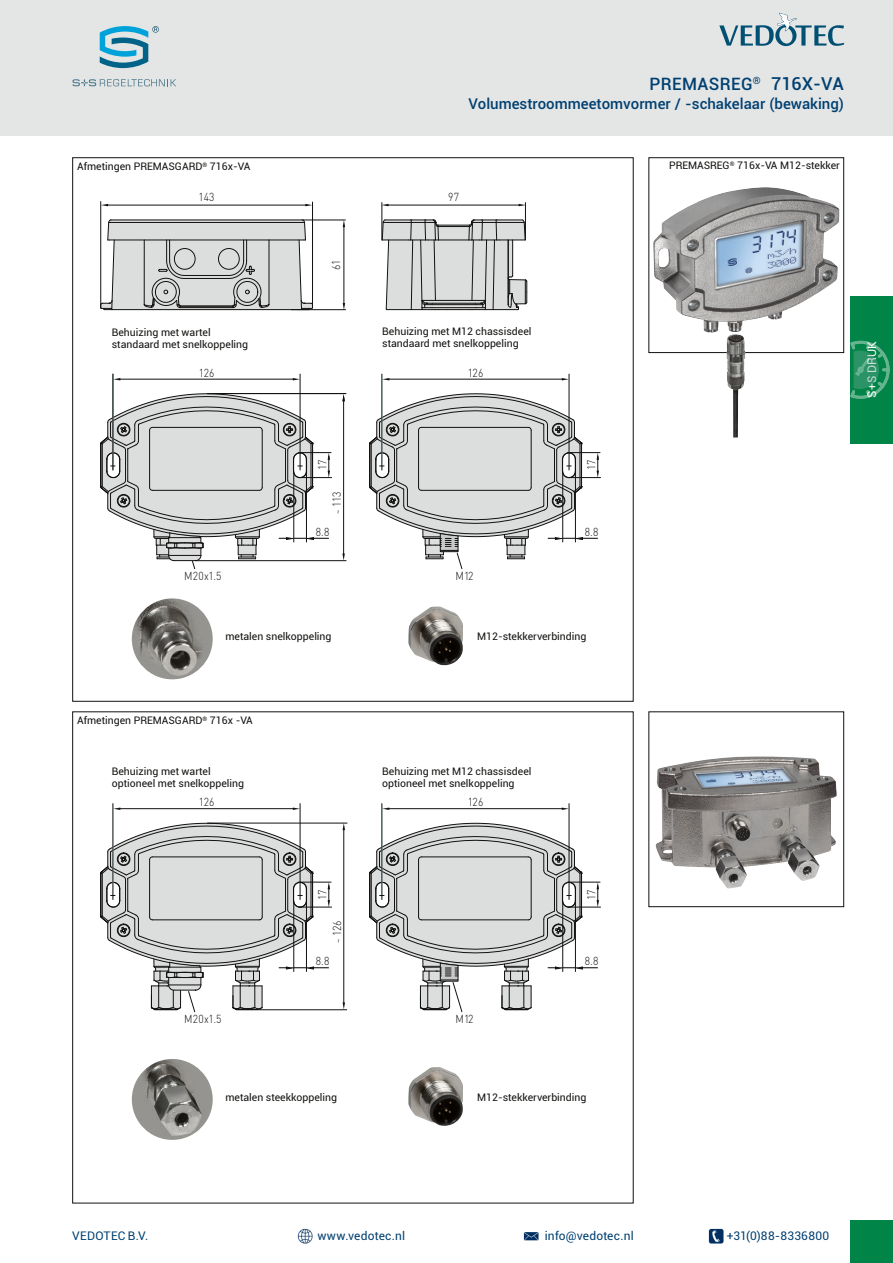
<style>
.page{position:relative;width:893px;height:1263px;background:#fff}
.page>*{position:absolute;margin:0;border:0;box-sizing:border-box;transform-origin:0 0}
.Productnaam_Kop_Re_p{font:500 17.25px "Roboto";letter-spacing:.02em;color:#004071}
.Productnaam_subkop_R{font:500 15px "Roboto";color:#004071}
.t1{font:12px "Roboto";letter-spacing:.02em;color:#004071}
.t2{font:12px "Roboto";color:#fff}
.t3{font:300 11.55px "DIN Pro";color:#11110f;scale:.9 1}
.illustratietekst_rec{font:10.5px "Roboto";color:#11110f}
.illustratietekst_lin{font:10.5px "Roboto";color:#11110f}
.s1{font-size:18px}
.s2{font-size:9.45px}
</style>
<div class="page">
<div style="left:850px;top:1220px;width:43px;height:43px;background:#008447"></div>
<div style="left:0;top:0;width:893px;height:136px;background:#e4e5e5"></div>
<img style="left:709px;top:1229px;width:14px;height:14px">
<img style="left:298px;top:1229px;width:14px;height:14px">
<img style="left:524px;top:1232px;width:14px;height:9px">
<svg style="left:719px;top:13px;width:125px;height:33px"></svg>
<div style="left:850px;top:296px;width:43px;height:148px;background:#008447"></div>
<svg style="left:100px;top:26px;width:59px;height:42px"></svg>
<svg style="left:72px;top:79px;width:104px;height:7px"></svg>
<svg style="left:850px;top:340px;width:40px;height:59px"></svg>
<svg style="left:100px;top:219px;width:213px;height:91px;background:#c8caca"></svg>
<div style="left:218px;top:248px;width:21px;height:22px;border:1px solid #11110f;border-radius:50%"></div>
<div style="left:174px;top:248px;width:21px;height:22px;border:1px solid #11110f;border-radius:50%"></div>
<hr style="left:196px;top:560px;width:150px;height:1px;background:#11110f">
<hr style="left:343px;top:399px;width:1px;height:155px;background:#11110f">
<svg style="left:342px;top:553px;width:3px;height:8px"></svg>
<hr style="left:207px;top:393px;width:139px;height:1px;background:#11110f">
<svg style="left:342px;top:394px;width:3px;height:7px"></svg>
<svg style="left:381px;top:202px;width:146px;height:108px"></svg>
<hr style="left:107px;top:205px;width:200px;height:1px;background:#11110f">
<hr style="left:312px;top:202px;width:1px;height:105px;background:#11110f">
<hr style="left:100px;top:202px;width:1px;height:106px;background:#11110f">
<svg style="left:101px;top:204px;width:7px;height:2px"></svg>
<svg style="left:305px;top:204px;width:7px;height:2px"></svg>
<hr style="left:344px;top:226px;width:1px;height:79px;background:#11110f">
<hr style="left:291px;top:309px;width:55px;height:1px;background:#11110f">
<hr style="left:303px;top:220px;width:42px;height:1px;background:#11110f">
<svg style="left:343px;top:220px;width:2px;height:7px"></svg>
<svg style="left:343px;top:303px;width:2px;height:7px"></svg>
<hr style="left:300px;top:374px;width:1px;height:96px;background:#11110f">
<hr style="left:113px;top:374px;width:1px;height:96px;background:#11110f">
<hr style="left:119px;top:379px;width:175px;height:1px;background:#11110f">
<svg style="left:113px;top:378px;width:7px;height:2px"></svg>
<svg style="left:293px;top:378px;width:7px;height:2px"></svg>
<hr style="left:299px;top:477px;width:33px;height:1px;background:#11110f">
<hr style="left:299px;top:452px;width:32px;height:1px;background:#11110f">
<svg style="left:100px;top:393px;width:230px;height:176px"></svg>
<hr style="left:569px;top:374px;width:1px;height:96px;background:#11110f">
<hr style="left:382px;top:374px;width:1px;height:96px;background:#11110f">
<hr style="left:388px;top:379px;width:175px;height:1px;background:#11110f">
<svg style="left:382px;top:378px;width:7px;height:2px"></svg>
<svg style="left:562px;top:378px;width:7px;height:2px"></svg>
<hr style="left:568px;top:477px;width:33px;height:1px;background:#11110f">
<hr style="left:567px;top:452px;width:33px;height:1px;background:#11110f">
<svg style="left:369px;top:393px;width:230px;height:176px"></svg>
<img style="left:408px;top:606px;width:55px;height:60px">
<img style="left:132px;top:598px;width:81px;height:81px;border-radius:40px">
<hr style="left:259px;top:1009px;width:88px;height:1px;background:#11110f">
<hr style="left:343px;top:829px;width:1px;height:175px;background:#11110f">
<svg style="left:343px;top:1002px;width:2px;height:7px"></svg>
<hr style="left:207px;top:823px;width:140px;height:1px;background:#11110f">
<svg style="left:343px;top:823px;width:2px;height:7px"></svg>
<hr style="left:300px;top:804px;width:1px;height:95px;background:#11110f">
<hr style="left:113px;top:804px;width:1px;height:95px;background:#11110f">
<hr style="left:119px;top:808px;width:175px;height:1px;background:#11110f">
<svg style="left:113px;top:807px;width:7px;height:3px"></svg>
<svg style="left:293px;top:807px;width:7px;height:3px"></svg>
<hr style="left:299px;top:907px;width:33px;height:1px;background:#11110f">
<hr style="left:299px;top:882px;width:32px;height:1px;background:#11110f">
<svg style="left:100px;top:823px;width:230px;height:189px"></svg>
<hr style="left:569px;top:804px;width:1px;height:95px;background:#11110f">
<hr style="left:382px;top:804px;width:1px;height:95px;background:#11110f">
<hr style="left:388px;top:808px;width:175px;height:1px;background:#11110f">
<svg style="left:382px;top:807px;width:7px;height:3px"></svg>
<svg style="left:562px;top:807px;width:7px;height:3px"></svg>
<hr style="left:568px;top:907px;width:33px;height:1px;background:#11110f">
<hr style="left:567px;top:882px;width:33px;height:1px;background:#11110f">
<svg style="left:369px;top:823px;width:230px;height:189px"></svg>
<img style="left:408px;top:1067px;width:55px;height:59px">
<img style="left:132px;top:1059px;width:81px;height:81px;border-radius:40px">
<img style="left:653px;top:187px;width:186px;height:146px">
<div style="left:648px;top:157px;width:196px;height:196px;border:1px solid #11110f"></div>
<img style="left:656px;top:756px;width:181px;height:132px">
<div style="left:648px;top:711px;width:196px;height:196px;border:1px solid #11110f"></div>
<img style="left:727px;top:334px;width:18px;height:103px">
<p class="Productnaam_Kop_Re_p" style="left:650px;top:72px;width:196px">PREMASREG<sup>®</sup> <span class="s1">716X-VA</span></p>
<p class="Productnaam_subkop_R" style="left:468px;top:93px;width:377px">Volumestroommeetomvormer / -schakelaar (bewaking)</p>
<p class="illustratietekst_rec" style="left:77px;top:159px;width:175px">Afmetingen PREMASGARD<sup>®</sup> 716x-VA</p>
<p class="t3" style="left:199px;top:189px;width:19px">143</p>
<p class="t3" style="left:448px;top:189px;width:13px">97</p>
<p class="illustratietekst_rec" style="left:669px;top:158px;width:172px">PREMASREG<sup>®</sup> 716x-VA M12-stekker</p>
<p class="t3" style="left:328px;top:270px;width:13px;rotate:-90deg">61</p>
<p class="t3" style="left:199px;top:322px;width:19px">143</p>
<p class="t3" style="left:448px;top:323px;width:13px">97</p>
<p class="illustratietekst_rec" style="left:382px;top:324px;width:151px">Behuizing met M12 chassisdeel</p>
<p class="illustratietekst_rec" style="left:382px;top:336px;width:138px">standaard met snelkoppeling</p>
<p class="illustratietekst_rec" style="left:112px;top:325px;width:100px">Behuizing met wartel</p>
<p class="illustratietekst_rec" style="left:112px;top:337px;width:138px">standaard met snelkoppeling</p>
<p class="t3" style="left:199px;top:365px;width:19px">126</p>
<p class="t3" style="left:468px;top:365px;width:19px">126</p>
<p class="t2" style="left:863px;top:398px;width:58px;rotate:-90deg">S+S DRUK</p>
<p class="t3" style="left:184px;top:568px;width:43px">M20x1.5</p>
<p class="t3" style="left:314px;top:470px;width:13px;rotate:-90deg">17</p>
<p class="t3" style="left:329px;top:513px;width:25px;rotate:-90deg"><span class="s2">~</span> 113</p>
<p class="t3" style="left:316px;top:523px;width:17px">8.8</p>
<p class="t3" style="left:456px;top:568px;width:21px">M12</p>
<p class="t3" style="left:583px;top:470px;width:13px;rotate:-90deg">17</p>
<p class="t3" style="left:585px;top:523px;width:17px">8.8</p>
<p class="illustratietekst_lin" style="left:225px;top:629px;width:108px">metalen snelkoppeling</p>
<p class="illustratietekst_lin" style="left:477px;top:629px;width:111px">M12-stekkerverbinding</p>
<p class="illustratietekst_rec" style="left:77px;top:713px;width:177px">Afmetingen PREMASGARD<sup>®</sup> 716x -VA</p>
<p class="illustratietekst_rec" style="left:112px;top:764px;width:100px">Behuizing met wartel</p>
<p class="illustratietekst_rec" style="left:112px;top:776px;width:134px">optioneel met snelkoppeling</p>
<p class="t3" style="left:199px;top:794px;width:19px">126</p>
<p class="illustratietekst_rec" style="left:382px;top:763px;width:151px">Behuizing met M12 chassisdeel</p>
<p class="illustratietekst_rec" style="left:382px;top:775px;width:134px">optioneel met snelkoppeling</p>
<p class="t3" style="left:468px;top:794px;width:19px">126</p>
<p class="t3" style="left:184px;top:1011px;width:43px">M20x1.5</p>
<p class="t3" style="left:314px;top:900px;width:13px;rotate:-90deg">17</p>
<p class="t3" style="left:329px;top:943px;width:26px;rotate:-90deg"><span class="s2">~</span> 126</p>
<p class="t3" style="left:316px;top:953px;width:17px">8.8</p>
<p class="t3" style="left:456px;top:1011px;width:21px">M12</p>
<p class="t3" style="left:583px;top:900px;width:13px;rotate:-90deg">17</p>
<p class="t3" style="left:585px;top:953px;width:17px">8.8</p>
<p class="illustratietekst_lin" style="left:225px;top:1090px;width:113px">metalen steekkoppeling</p>
<p class="illustratietekst_lin" style="left:477px;top:1090px;width:111px">M12-stekkerverbinding</p>
<p class="t1" style="left:72px;top:1227px;width:77px">VEDOTEC B.V.</p>
<p class="t1" style="left:317px;top:1227px;width:89px">www.vedotec.nl</p>
<p class="t1" style="left:545px;top:1227px;width:91px">info@vedotec.nl</p>
<p class="t1" style="left:727px;top:1227px;width:104px">+31(0)88-8336800</p>
</div>
